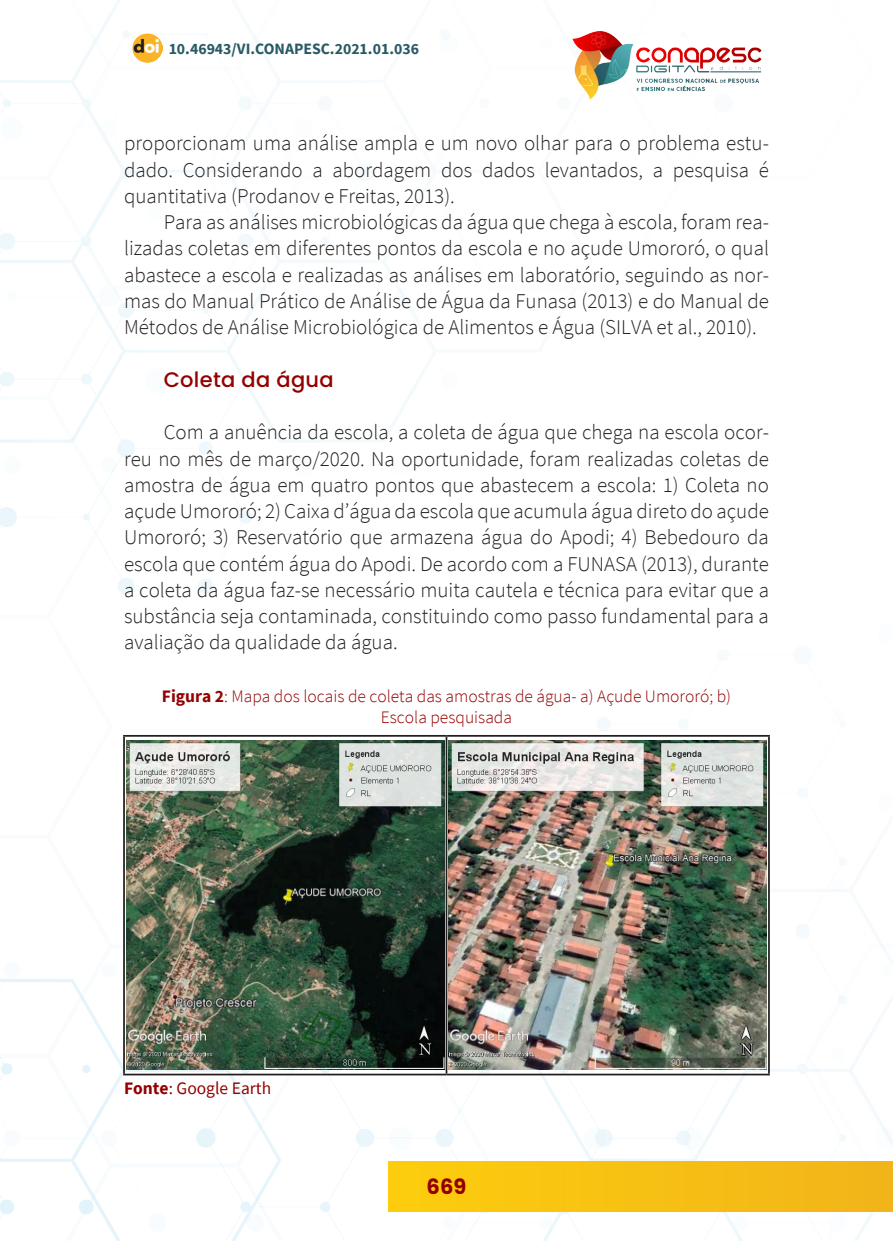
<style>
.page{position:relative;width:893px;height:1241px;background:#fff}
.page>*{position:absolute;margin:0;border:0;box-sizing:border-box;transform-origin:0 0}
._7_CORPO{font:300 21px/26.2px "Source Sans Pro";color:#231f20;text-align:justify}
._10_SUBTÍTULO_2{font:500 21px "Poppins";letter-spacing:.015em;color:#940000}
.t1{font:700 21px "Poppins";color:#940000}
._12_LEGENDAS{font:300 17.5px/21px "Source Sans Pro";color:#940000;text-align:center}
._13_FONTES{font:17.5px "Source Sans Pro";color:#940000}
.t2{font:700 15.75px "Source Sans Pro";color:#295a64}
.s1{font-weight:700}
</style>
<div class="page">
<div style="left:389px;top:1161px;width:504px;height:49px;background:#f7c113"></div>
<img style="left:572px;top:31px;width:190px;height:69px">
<img style="left:132px;top:33px;width:30px;height:30px">
<hr style="left:123px;top:734px;width:323px;height:2px;background:#231f20">
<hr style="left:123px;top:736px;width:2px;height:337px;background:#231f20">
<hr style="left:446px;top:734px;width:324px;height:2px;background:#231f20">
<hr style="left:446px;top:736px;width:1px;height:337px;background:#231f20">
<hr style="left:768px;top:736px;width:2px;height:337px;background:#231f20">
<hr style="left:123px;top:1073px;width:323px;height:2px;background:#231f20">
<hr style="left:446px;top:1073px;width:324px;height:2px;background:#231f20">
<img style="left:126px;top:740px;width:318px;height:329px">
<img style="left:449px;top:740px;width:317px;height:329px">
<p class="t2" style="left:169px;top:38px;width:252px">10.46943/VI.CONAPESC.2021.01.036</p>
<p class="_7_CORPO" style="left:124px;top:130px;width:646px">proporcionam uma análise ampla e um novo olhar para o problema estu&shy;dado. Considerando a abordagem dos dados levantados, a pesquisa é quantitativa (Prodanov e Freitas, 2013).</p>
<p class="_7_CORPO" style="left:124px;top:209px;width:646px;text-indent:40px">Para as análises microbiológicas da água que chega à escola, foram rea&shy;lizadas coletas em diferentes pontos da escola e no açude Umororó, o qual abastece a escola e realizadas as análises em laboratório, seguindo as nor&shy;mas do Manual Prático de Análise de Água da Funasa (2013) e do Manual de Métodos de Análise Microbiológica de Alimentos e Água (SILVA et al., 2010).</p>
<p class="_10_SUBTÍTULO_2" style="left:164px;top:367px;width:172px">Coleta da água</p>
<p class="_7_CORPO" style="left:124px;top:419px;width:646px;text-indent:40px">Com a anuência da escola, a coleta de água que chega na escola ocor&shy;reu no mês de março/2020. Na oportunidade, foram realizadas coletas de amostra de água em quatro pontos que abastecem a escola: 1) Coleta no açude Umororó; 2) Caixa d’água da escola que acumula água direto do açude Umororó; 3) Reservatório que armazena água do Apodi; 4) Bebedouro da escola que contém água do Apodi. De acordo com a FUNASA (2013), durante a coleta da água faz-se necessário muita cautela e técnica para evitar que a substância seja contaminada, constituindo como passo fundamental para a avaliação da qualidade da água.</p>
<p class="_12_LEGENDAS" style="left:162px;top:685px;width:571px"><span class="s1">Figura 2</span>: Mapa dos locais de coleta das amostras de água- a) Açude Umororó; b)<br>Escola pesquisada</p>
<p class="_13_FONTES" style="left:124px;top:1077px;width:149px"><span class="s1">Fonte</span>: Google Earth</p>
<p class="t1" style="left:427px;top:1173px;width:41px">669</p>
</div>
